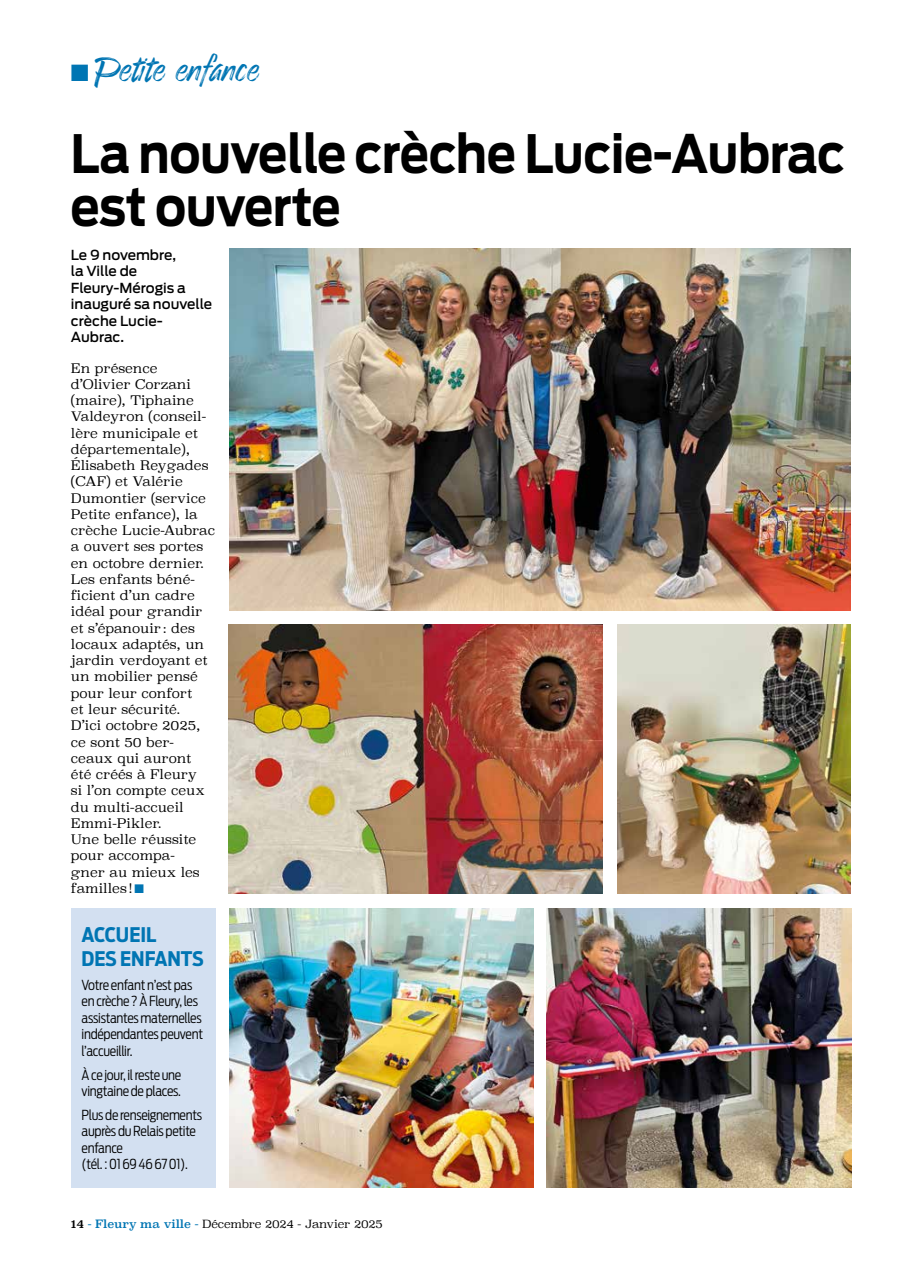
<style>
.page{position:relative;width:922px;height:1276px;background:#fff}
.page>*{position:absolute;margin:0;border:0;box-sizing:border-box;transform-origin:0 0}
.t1{font:700 52.5px/52.5px "Antenna";letter-spacing:-.01em;color:#000;scale:.9 1}
.t2{font:33.75px "Enjoythe Ride";color:#0075b3}
.t3{font:700 20px/24px "Antenna Cond";color:#0075b3}
.t4{font:300 13.75px/16.5px "Antenna Cond";letter-spacing:-.02em;color:#000}
.t5{font:500 13.75px/16.5px "Antenna";color:#000}
.t6{font:300 13.12px/16.2px "Superclarendon";color:#000}
.t7{font:300 11.25px "Superclarendon";letter-spacing:-.01em;color:#000}
.s1{color:#0075b3}
.s2{font-weight:400}
.s3{font-weight:400;color:#0075b3}
</style>
<div class="page">
<div style="left:71px;top:908px;width:144px;height:279px;background:#d3e0f1"></div>
<img style="left:229px;top:249px;width:621px;height:361px">
<img style="left:229px;top:624px;width:373px;height:270px">
<img style="left:229px;top:908px;width:304px;height:279px">
<img style="left:546px;top:908px;width:304px;height:279px">
<img style="left:617px;top:624px;width:233px;height:270px">
<h2 class="t2" style="left:71px;top:50px;width:190px">■ Petite enfance</h2>
<h1 class="t1" style="left:71px;top:128px;width:861px">La nouvelle crèche Lucie-Aubrac est ouverte</h1>
<p class="t5" style="left:71px;top:246px;width:143px">Le 9 novembre,<br>la Ville de<br>Fleury-Mérogis a inauguré sa nouvelle crèche Lucie-<br>Aubrac.</p>
<p class="t6" style="left:71px;top:361px;width:146px">En présence d’Olivier Corzani (maire), Tiphaine<br>Valdeyron (conseil&shy;lère municipale et départementale),<br>Élisabeth Reygades (CAF) et Valérie<br>Dumontier (service<br>Petite enfance), la crèche Lucie-Aubrac a ouvert ses portes en octobre dernier.<br>Les enfants béné&shy;ficient d’un cadre idéal pour grandir et s’épanouir: des locaux adaptés, un jardin verdoyant et un mobilier pensé pour leur confort<br>et leur sécurité.<br>D’ici octobre 2025, ce sont 50 ber&shy;ceaux qui auront<br>été créés à Fleury<br>si l’on compte ceux du multi-accueil<br>Emmi-Pikler.<br>Une belle réussite pour accompa-<br>gner au mieux les familles!<span class="s1">■</span></p>
<h3 class="t3" style="left:81px;top:923px;width:124px">ACCUEIL<br>DES ENFANTS</h3>
<p class="t4" style="left:81px;top:976px;width:123px">Votre enfant n’est pas en crèche? À Fleury, les assistantes maternelles indépendantes peuvent l’accueillir.</p>
<p class="t4" style="left:81px;top:1066px;width:101px">À ce jour, il reste une vingtaine de places.</p>
<p class="t4" style="left:81px;top:1106px;width:122px">Plus de renseignements auprès du Relais petite enfance<br>(tél. : 01 69 46 67 01).</p>
<p class="t7" style="left:71px;top:1216px;width:313px"><span class="s2">14</span> <span class="s3">- Fleury ma ville -</span> Décembre 2024 - Janvier 2025</p>
</div>
